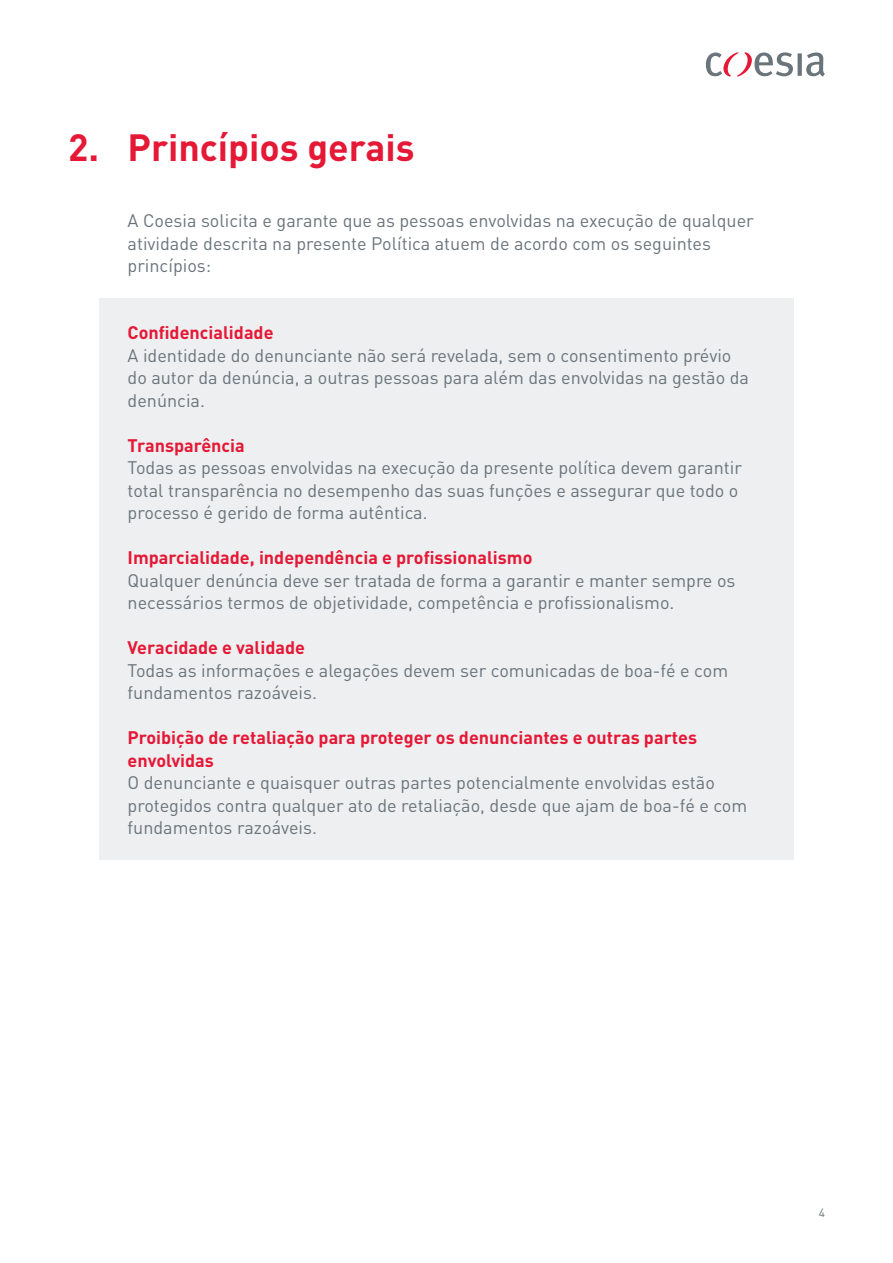
<style>
.page{position:relative;width:893px;height:1263px;background:#fff}
.page>*{position:absolute;margin:0;border:0;box-sizing:border-box;transform-origin:0 0}
.t1{font:700 37.5px "DIN";color:#e51836}
.t2{font:18px/22.5px "DIN";color:#6a747b}
.t3{font:700 18px/22.5px "DIN";color:#e51836}
.t4{font:12px "DIN";color:#6a747b}
</style>
<div class="page">
<svg style="left:798px;top:53px;width:4px;height:23px"></svg>
<svg style="left:806px;top:52px;width:19px;height:25px"></svg>
<svg style="left:706px;top:52px;width:87px;height:25px"></svg>
<div style="left:99px;top:298px;width:695px;height:562px;background:#edeff1"></div>
<p class="t1" style="left:68px;top:123px;width:33px">2.</p>
<p class="t1" style="left:128px;top:123px;width:289px">Princípios gerais</p>
<p class="t2" style="left:128px;top:209px;width:628px">A Coesia solicita e garante que as pessoas envolvidas na execução de qualquer atividade descrita na presente Política atuem de acordo com os seguintes princípios:</p>
<p class="t3" style="left:128px;top:321px;width:148px">Confidencialidade</p>
<p class="t2" style="left:128px;top:343px;width:623px">A identidade do denunciante não será revelada, sem o consentimento prévio do autor da denúncia, a outras pessoas para além das envolvidas na gestão da denúncia.</p>
<p class="t3" style="left:128px;top:433px;width:119px">Transparência</p>
<p class="t2" style="left:128px;top:456px;width:616px">Todas as pessoas envolvidas na execução da presente política devem garantir total transparência no desempenho das suas funções e assegurar que todo o processo é gerido de forma autêntica.</p>
<p class="t3" style="left:128px;top:546px;width:406px">Imparcialidade, independência e profissionalismo</p>
<p class="t2" style="left:128px;top:568px;width:609px">Qualquer denúncia deve ser tratada de forma a garantir e manter sempre os necessários termos de objetividade, competência e profissionalismo.</p>
<p class="t3" style="left:128px;top:636px;width:179px">Veracidade e validade</p>
<p class="t2" style="left:128px;top:658px;width:602px">Todas as informações e alegações devem ser comunicadas de boa-fé e com fundamentos razoáveis.</p>
<p class="t3" style="left:128px;top:726px;width:571px">Proibição de retaliação para proteger os denunciantes e outras partes envolvidas</p>
<p class="t2" style="left:128px;top:771px;width:621px">O denunciante e quaisquer outras partes potencialmente envolvidas estão protegidos contra qualquer ato de retaliação, desde que ajam de boa-fé e com fundamentos razoáveis.</p>
<p class="t4" style="left:819px;top:1205px;width:8px">4</p>
</div>
